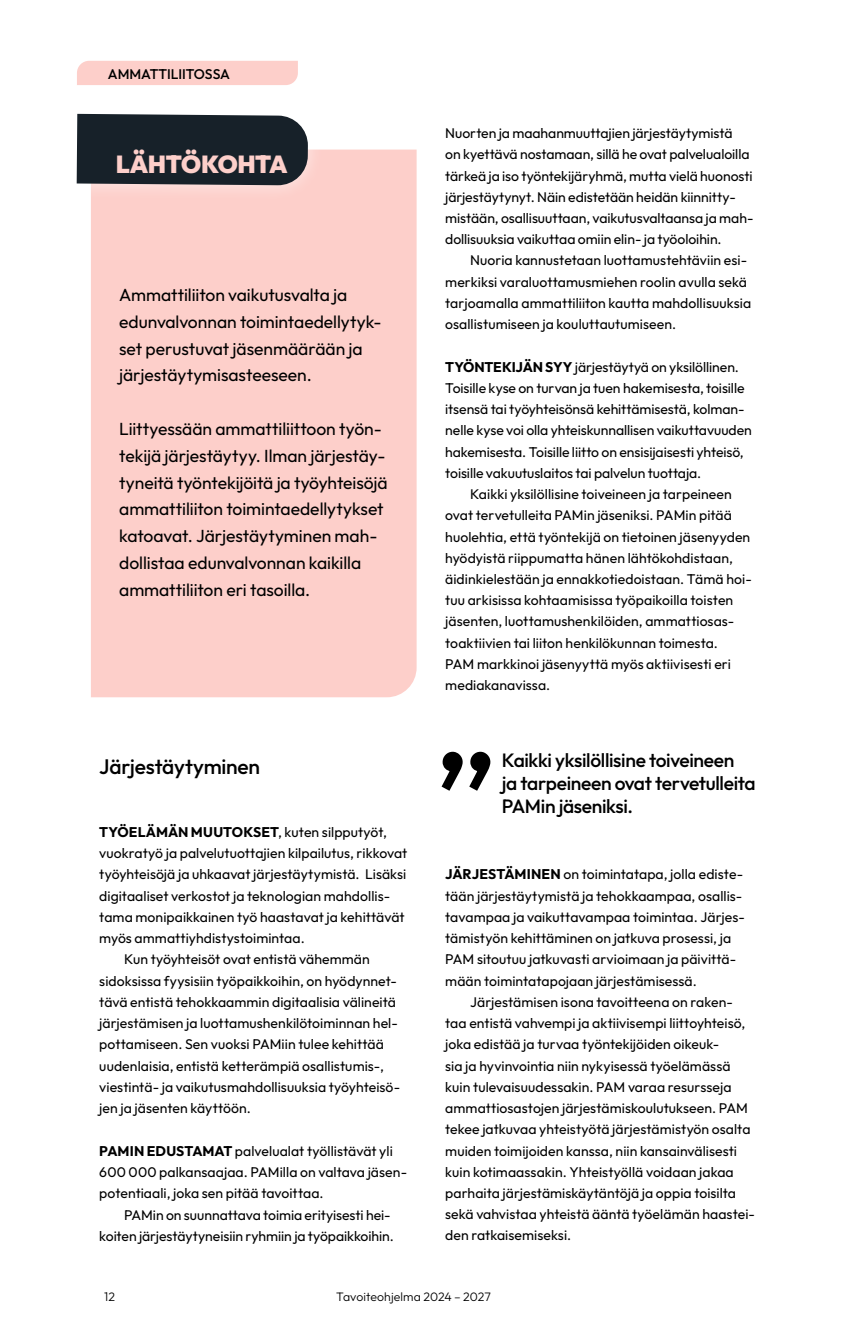
<style>
.page{position:relative;width:854px;height:1340px;background:#fff}
.page>*{position:absolute;margin:0;border:0;box-sizing:border-box;transform-origin:0 0}
.t1{font:150.5px "Outfit";color:#000}
.t2{font:900 24.5px "Outfit";letter-spacing:-.025em;color:#fdcfca}
.t3{font:500 21px "Outfit";letter-spacing:-.01em;color:#000}
.t4{font:500 19.25px/23.1px "Outfit";letter-spacing:-.02em;color:#000}
.t5{font:17.5px/26.8px "Outfit";letter-spacing:-.005em;color:#000}
.t6{font:14px/21.2px "Outfit";letter-spacing:.005em;color:#000}
.t7{font:700 14px "Outfit";letter-spacing:.01em;color:#000}
.t8{font:500 14px "Outfit";letter-spacing:-.01em;color:#000}
.t9{font:300 12.25px "Outfit";letter-spacing:.005em;color:#000}
.s1{font-weight:400}
.s2{font-weight:700}
</style>
<div class="page">
<div style="left:77px;top:61px;width:221px;height:24px;background:#fdcfca"></div>
<div style="left:91px;top:149px;width:325px;height:548px;background:#fdcfca"></div>
<svg style="left:76px;top:113px;width:250px;height:91px;background:#5f5c60"></svg>
<p class="t8" style="left:108px;top:65px;width:123px">AMMATTILIITOSSA</p>
<h2 class="t2" style="left:116px;top:148px;width:173px">LÄHTÖKOHTA</h2>
<p class="t5" style="left:119px;top:282px;width:264px">Ammattiliiton vaikutusvalta ja edunvalvonnan toimintaedellytyk&shy;set perustuvat jäsenmäärään ja järjestäytymisasteeseen.</p>
<p class="t5" style="left:119px;top:416px;width:270px">Liittyessään ammattiliittoon työn&shy;tekijä järjestäytyy. Ilman järjestäy&shy;tyneitä työntekijöitä ja työyhteisöjä ammattiliiton toimintaedellytykset katoavat. Järjestäytyminen mah&shy;dollistaa edunvalvonnan kaikilla ammattiliiton eri tasoilla.</p>
<h3 class="t3" style="left:99px;top:753px;width:162px">Järjestäytyminen</h3>
<p class="t7" style="left:99px;top:822px;width:289px">TYÖELÄMÄN MUUTOKSET<span class="s1">, kuten silpputyöt,</span></p>
<p class="t6" style="left:99px;top:843px;width:309px">vuokratyö ja palvelutuottajien kilpailutus, rikkovat</p>
<p class="t6" style="left:99px;top:864px;width:308px">työyhteisöjä ja uhkaavat järjestäytymistä. Lisäksi</p>
<p class="t6" style="left:99px;top:885px;width:292px">digitaaliset verkostot ja teknologian mahdollis-</p>
<p class="t6" style="left:99px;top:906px;width:307px">tama monipaikkainen työ haastavat ja kehittävät</p>
<p class="t6" style="left:99px;top:928px;width:207px">myös ammattiyhdistystoimintaa.</p>
<p class="t6" style="left:124px;top:949px;width:247px">Kun työyhteisöt ovat entistä vähemmän</p>
<p class="t6" style="left:99px;top:970px;width:299px">sidoksissa fyysisiin työpaikkoihin, on hyödynnet-</p>
<p class="t6" style="left:99px;top:991px;width:298px">tävä entistä tehokkaammin digitaalisia välineitä</p>
<p class="t6" style="left:99px;top:1013px;width:300px">järjestämisen ja luottamushenkilötoiminnan hel-</p>
<p class="t6" style="left:99px;top:1034px;width:286px">pottamiseen. Sen vuoksi PAMiin tulee kehittää</p>
<p class="t6" style="left:99px;top:1055px;width:286px">uudenlaisia, entistä ketterämpiä osallistumis-,</p>
<p class="t6" style="left:99px;top:1076px;width:302px">viestintä- ja vaikutusmahdollisuuksia työyhteisö-</p>
<p class="t6" style="left:99px;top:1098px;width:153px">jen ja jäsenten käyttöön.</p>
<p class="t6" style="left:99px;top:1140px;width:309px"><span class="s2">PAMIN EDUSTAMAT</span> palvelualat työllistävät yli<br>600 000 palkansaajaa. PAMilla on valtava jäsen&shy;potentiaali, joka sen pitää tavoittaa.</p>
<p class="t6" style="left:99px;top:1204px;width:296px;text-align:right">PAMin on suunnattava toimia erityisesti hei&shy;koiten järjestäytyneisiin ryhmiin ja työpaikkoihin.</p>
<p class="t6" style="left:445px;top:123px;width:310px">Nuorten ja maahanmuuttajien järjestäytymistä<br>on kyettävä nostamaan, sillä he ovat palvelualoilla tärkeä ja iso työntekijäryhmä, mutta vielä huonosti järjestäytynyt. Näin edistetään heidän kiinnitty&shy;mistään, osallisuuttaan, vaikutusvaltaansa ja mah&shy;dollisuuksia vaikuttaa omiin elin- ja työoloihin.</p>
<p class="t6" style="left:445px;top:250px;width:307px;text-indent:25px">Nuoria kannustetaan luottamustehtäviin esi&shy;merkiksi varaluottamusmiehen roolin avulla sekä tarjoamalla ammattiliiton kautta mahdollisuuksia osallistumiseen ja kouluttautumiseen.</p>
<p class="t6" style="left:445px;top:356px;width:308px"><span class="s2">TYÖNTEKIJÄN SYY</span> järjestäytyä on yksilöllinen.<br>Toisille kyse on turvan ja tuen hakemisesta, toisille itsensä tai työyhteisönsä kehittämisestä, kolman&shy;nelle kyse voi olla yhteiskunnallisen vaikuttavuuden hakemisesta. Toisille liitto on ensisijaisesti yhteisö, toisille vakuutuslaitos tai palvelun tuottaja.</p>
<p class="t6" style="left:445px;top:484px;width:308px;text-indent:25px">Kaikki yksilöllisine toiveineen ja tarpeineen ovat tervetulleita PAMin jäseniksi. PAMin pitää huolehtia, että työntekijä on tietoinen jäsenyyden hyödyistä riippumatta hänen lähtökohdistaan, äidinkielestään ja ennakkotiedoistaan. Tämä hoi&shy;tuu arkisissa kohtaamisissa työpaikoilla toisten jäsenten, luottamushenkilöiden, ammattiosas&shy;toaktiivien tai liiton henkilökunnan toimesta.<br>PAM markkinoi jäsenyyttä myös aktiivisesti eri mediakanavissa.</p>
<h1 class="t1" style="left:432px;top:709px;width:67px">”</h1>
<h3 class="t4" style="left:501px;top:749px;width:255px">Kaikki yksilöllisine toiveineen<br>ja tarpeineen ovat tervetulleita<br>PAMin jäseniksi.</h3>
<p class="t6" style="left:445px;top:864px;width:301px"><span class="s2">JÄRJESTÄMINEN</span> on toimintatapa, jolla ediste&shy;tään järjestäytymistä ja tehokkaampaa, osallis&shy;tavampaa ja vaikuttavampaa toimintaa. Järjes&shy;tämistyön kehittäminen on jatkuva prosessi, ja PAM sitoutuu jatkuvasti arvioimaan ja päivittä&shy;mään toimintatapojaan järjestämisessä.</p>
<p class="t6" style="left:445px;top:991px;width:311px;text-indent:25px">Järjestämisen isona tavoitteena on raken&shy;taa entistä vahvempi ja aktiivisempi liittoyhteisö, joka edistää ja turvaa työntekijöiden oikeuk-<br>sia ja hyvinvointia niin nykyisessä työelämässä kuin tulevaisuudessakin. PAM varaa resursseja ammattiosastojen järjestämiskoulutukseen. PAM tekee jatkuvaa yhteistyötä järjestämistyön osalta muiden toimijoiden kanssa, niin kansainvälisesti kuin kotimaassakin. Yhteistyöllä voidaan jakaa parhaita järjestämiskäytäntöjä ja oppia toisilta sekä vahvistaa yhteistä ääntä työelämän haastei&shy;den ratkaisemiseksi.</p>
<p class="t9" style="left:104px;top:1289px;width:12px">12</p>
<p class="t9" style="left:336px;top:1289px;width:156px">Tavoiteohjelma 2024 – 2027</p>
</div>
